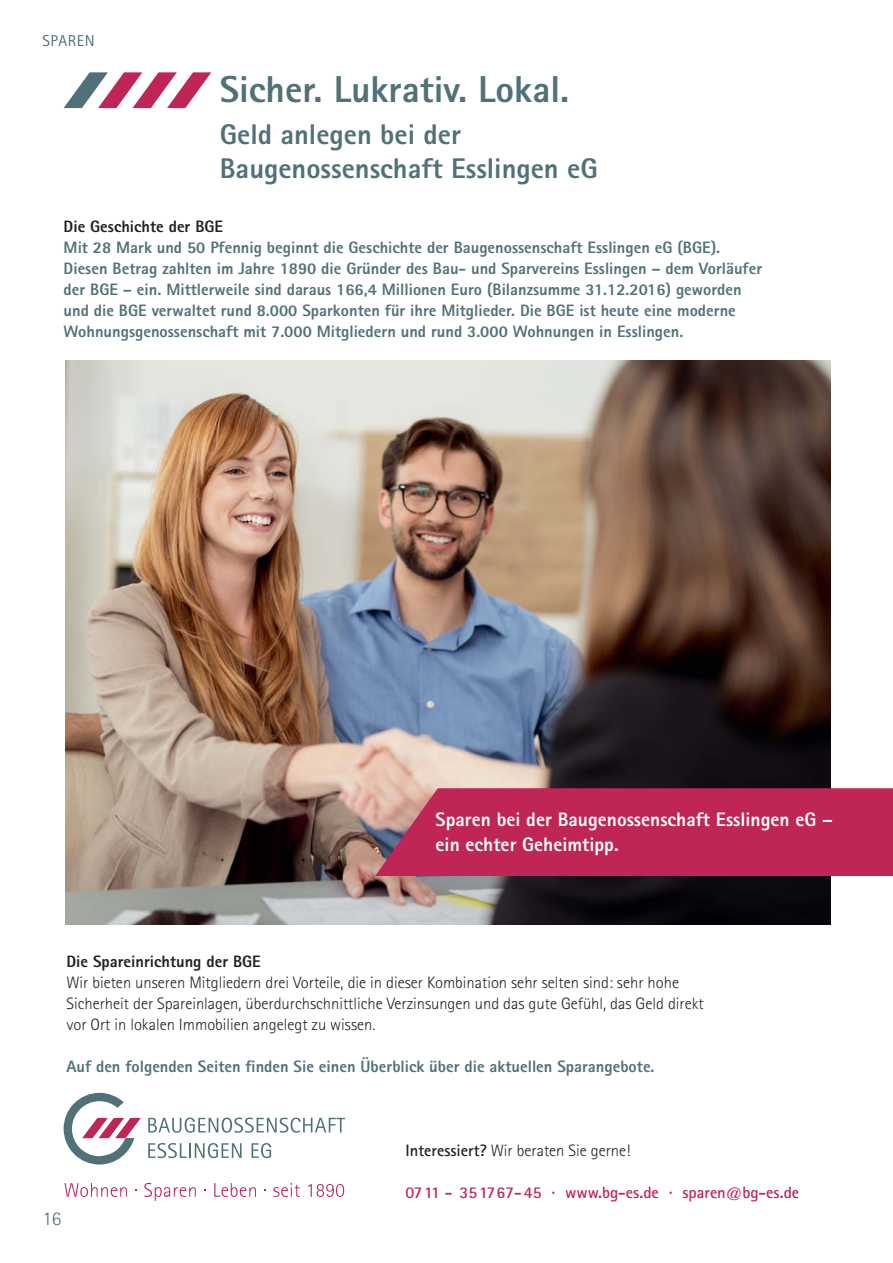
<style>
.page{position:relative;width:893px;height:1263px;background:#fff}
.page>*{position:absolute;margin:0;border:0;box-sizing:border-box;transform-origin:0 0}
.t1{font:800 37.5px "AT Rotis Sans Serif";color:#507177}
.t2{font:800 28.5px/34.2px "AT Rotis Sans Serif";color:#507177}
.t3{font:800 19.5px/25.5px "AT Rotis Sans Serif";color:#fff}
.t4{font:300 19.5px "AT Rotis Sans Serif";color:#507177}
.t5{font:800 16.5px/21px "AT Rotis Sans Serif";color:#507177}
.t6{font:300 16.5px/21px "AT Rotis Sans Serif";color:#231f20}
.t7{font:800 16.5px "AT Rotis Sans Serif";color:#231f20}
.t8{font:700 16.5px "AT Rotis Sans Serif";color:#bf2555}
.t9{font:15.75px "AT Rotis Sans Serif";letter-spacing:.04em;color:#507177}
.s1{font-weight:700}
</style>
<div class="page">
<img style="left:65px;top:360px;width:765px;height:565px">
<svg style="left:375px;top:788px;width:517px;height:88px;background:#be2d59"></svg>
<svg style="left:148px;top:1118px;width:197px;height:15px"></svg>
<svg style="left:148px;top:1143px;width:93px;height:15px"></svg>
<svg style="left:251px;top:1143px;width:20px;height:15px"></svg>
<svg style="left:64px;top:1093px;width:77px;height:72px"></svg>
<svg style="left:64px;top:1183px;width:63px;height:14px"></svg>
<svg style="left:144px;top:1183px;width:52px;height:18px"></svg>
<svg style="left:214px;top:1183px;width:42px;height:14px"></svg>
<svg style="left:273px;top:1183px;width:27px;height:14px"></svg>
<svg style="left:308px;top:1184px;width:36px;height:13px"></svg>
<svg style="left:64px;top:72px;width:147px;height:36px"></svg>
<p class="t9" style="left:42px;top:35px;width:54px">SPAREN</p>
<h1 class="t1" style="left:220px;top:75px;width:351px">Sicher. Lukrativ. Lokal.</h1>
<h2 class="t2" style="left:220px;top:120px;width:379px">Geld anlegen bei der<br>Baugenossenschaft Esslingen eG</h2>
<p class="t7" style="left:64px;top:220px;width:161px">Die Geschichte der BGE</p>
<p class="t5" style="left:64px;top:238px;width:700px">Mit 28 Mark und 50 Pfennig beginnt die Geschichte der Baugenossenschaft Esslingen eG (BGE).<br>Diesen Betrag zahlten im Jahre 1890 die Gründer des Bau- und Sparvereins Esslingen – dem Vorläufer der BGE – ein. Mittlerweile sind daraus 166,4 Millionen Euro (Bilanzsumme 31.12.2016) geworden und die BGE verwaltet rund 8.000 Sparkonten für ihre Mitglieder. Die BGE ist heute eine moderne Wohnungsgenossenschaft mit 7.000 Mitgliedern und rund 3.000 Wohnungen in Esslingen.</p>
<p class="t3" style="left:435px;top:808px;width:399px">Sparen bei der Baugenossenschaft Esslingen eG – ein echter Geheimtipp.</p>
<p class="t7" style="left:66px;top:955px;width:196px">Die Spareinrichtung der BGE</p>
<p class="t6" style="left:66px;top:973px;width:638px">Wir bieten unseren Mitgliedern drei Vorteile, die in dieser Kombination sehr selten sind: sehr hohe<br>Sicherheit der Spareinlagen, überdurchschnittliche Verzinsungen und das gute Gefühl, das Geld direkt vor Ort in lokalen Immobilien angelegt zu wissen.</p>
<p class="t5" style="left:66px;top:1057px;width:589px">Auf den folgenden Seiten finden Sie einen Überblick über die aktuellen Sparangebote.</p>
<p class="t4" style="left:42px;top:1211px;width:20px">16</p>
<p class="t6" style="left:405px;top:1141px;width:226px"><span class="s1">Interessiert?</span> Wir beraten Sie gerne!</p>
<p class="t8" style="left:405px;top:1186px;width:395px">07 11 - 35 17 67- 45 · www.bg-es.de · sparen@bg-es.de</p>
</div>
